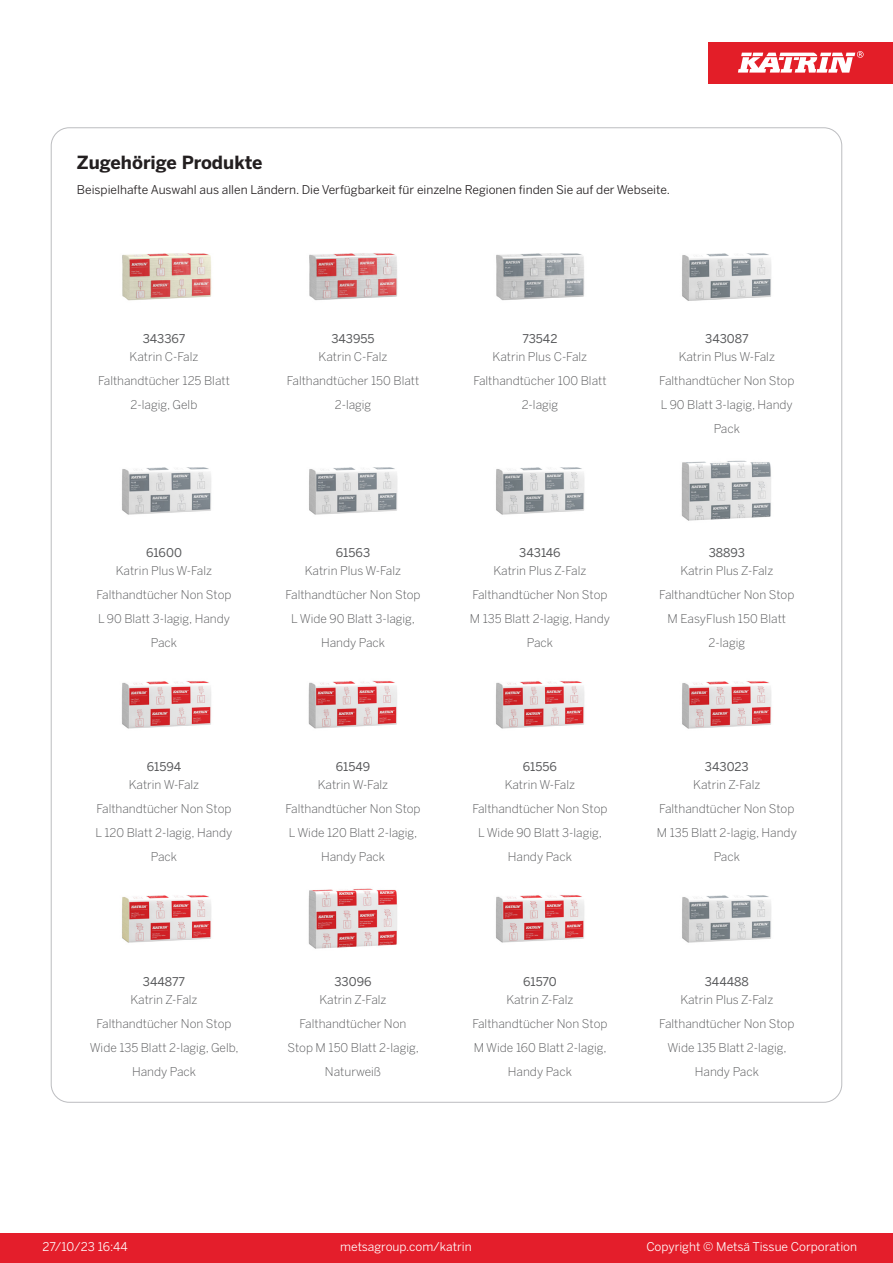
<style>
.page{position:relative;width:893px;height:1263px;background:#fff}
.page>*{position:absolute;margin:0;border:0;box-sizing:border-box;transform-origin:0 0}
.T_TableHeader{font:700 18px "Benton Sans";color:#231f20}
.T_RelatedName{font:300 12px/24px "Benton Sans";color:#57585a;text-align:center}
.T_TableBody{font:12px "Benton Sans";color:#231f20}
.T_RelatedCode{font:12px "Benton Sans";color:#57585a}
.t1{font:12px "Benton Sans";color:#fff}
</style>
<div class="page">
<div style="left:0;top:1233px;width:893px;height:30px;background:#e41e2b"></div>
<div style="left:708px;top:43px;width:185px;height:41px;background:#e31e28"></div>
<svg style="left:738px;top:51px;width:126px;height:22px"></svg>
<img style="left:122px;top:253px;width:90px;height:48px">
<img style="left:309px;top:253px;width:89px;height:48px">
<img style="left:496px;top:253px;width:89px;height:48px">
<img style="left:682px;top:253px;width:89px;height:48px">
<img style="left:122px;top:467px;width:89px;height:48px">
<img style="left:309px;top:467px;width:88px;height:48px">
<img style="left:496px;top:467px;width:88px;height:48px">
<img style="left:681px;top:460px;width:90px;height:61px">
<img style="left:121px;top:681px;width:90px;height:48px">
<img style="left:308px;top:680px;width:89px;height:49px">
<img style="left:496px;top:681px;width:88px;height:48px">
<img style="left:682px;top:681px;width:90px;height:48px">
<img style="left:122px;top:895px;width:89px;height:48px">
<img style="left:308px;top:888px;width:89px;height:61px">
<img style="left:496px;top:895px;width:89px;height:48px">
<img style="left:682px;top:895px;width:89px;height:48px">
<p class="T_TableHeader" style="left:77px;top:151px;width:187px">Zugehörige Produkte</p>
<p class="T_TableBody" style="left:77px;top:183px;width:595px">Beispielhafte Auswahl aus allen Ländern. Die Verfügbarkeit für einzelne Regionen finden Sie auf der Webseite.</p>
<p class="T_RelatedCode" style="left:143px;top:331px;width:44px">343367</p>
<p class="T_RelatedCode" style="left:331px;top:331px;width:45px">343955</p>
<p class="T_RelatedCode" style="left:522px;top:331px;width:37px">73542</p>
<p class="T_RelatedCode" style="left:705px;top:331px;width:45px">343087</p>
<p class="T_RelatedName" style="left:98px;top:345px;width:133px">Katrin C-Falz<br>Falthandtücher 125 Blatt<br>2-lagig, Gelb</p>
<p class="T_RelatedName" style="left:287px;top:345px;width:134px">Katrin C-Falz<br>Falthandtücher 150 Blatt<br>2-lagig</p>
<p class="T_RelatedName" style="left:473px;top:345px;width:135px">Katrin Plus C-Falz<br>Falthandtücher 100 Blatt<br>2-lagig</p>
<p class="T_RelatedName" style="left:659px;top:345px;width:137px">Katrin Plus W-Falz<br>Falthandtücher Non Stop<br>L 90 Blatt 3-lagig, Handy<br>Pack</p>
<p class="T_RelatedCode" style="left:146px;top:546px;width:37px">61600</p>
<p class="T_RelatedCode" style="left:336px;top:546px;width:36px">61563</p>
<p class="T_RelatedCode" style="left:519px;top:546px;width:43px">343146</p>
<p class="T_RelatedCode" style="left:709px;top:546px;width:38px">38893</p>
<p class="T_RelatedName" style="left:96px;top:559px;width:137px">Katrin Plus W-Falz<br>Falthandtücher Non Stop<br>L 90 Blatt 3-lagig, Handy<br>Pack</p>
<p class="T_RelatedName" style="left:285px;top:559px;width:137px">Katrin Plus W-Falz<br>Falthandtücher Non Stop<br>L Wide 90 Blatt 3-lagig,<br>Handy Pack</p>
<p class="T_RelatedName" style="left:470px;top:559px;width:142px">Katrin Plus Z-Falz<br>Falthandtücher Non Stop<br>M 135 Blatt 2-lagig, Handy<br>Pack</p>
<p class="T_RelatedName" style="left:659px;top:559px;width:137px">Katrin Plus Z-Falz<br>Falthandtücher Non Stop<br>M EasyFlush 150 Blatt<br>2-lagig</p>
<p class="T_RelatedCode" style="left:147px;top:760px;width:36px">61594</p>
<p class="T_RelatedCode" style="left:336px;top:760px;width:36px">61549</p>
<p class="T_RelatedCode" style="left:523px;top:760px;width:36px">61556</p>
<p class="T_RelatedCode" style="left:705px;top:760px;width:45px">343023</p>
<p class="T_RelatedName" style="left:96px;top:773px;width:138px">Katrin W-Falz<br>Falthandtücher Non Stop<br>L 120 Blatt 2-lagig, Handy<br>Pack</p>
<p class="T_RelatedName" style="left:285px;top:773px;width:137px">Katrin W-Falz<br>Falthandtücher Non Stop<br>L Wide 120 Blatt 2-lagig,<br>Handy Pack</p>
<p class="T_RelatedName" style="left:472px;top:773px;width:137px">Katrin W-Falz<br>Falthandtücher Non Stop<br>L Wide 90 Blatt 3-lagig,<br>Handy Pack</p>
<p class="T_RelatedName" style="left:657px;top:773px;width:142px">Katrin Z-Falz<br>Falthandtücher Non Stop<br>M 135 Blatt 2-lagig, Handy<br>Pack</p>
<p class="T_RelatedCode" style="left:143px;top:974px;width:44px">344877</p>
<p class="T_RelatedCode" style="left:334px;top:974px;width:39px">33096</p>
<p class="T_RelatedCode" style="left:523px;top:974px;width:35px">61570</p>
<p class="T_RelatedCode" style="left:705px;top:974px;width:46px">344488</p>
<p class="T_RelatedName" style="left:90px;top:987px;width:150px">Katrin Z-Falz<br>Falthandtücher Non Stop<br>Wide 135 Blatt 2-lagig, Gelb,<br>Handy Pack</p>
<p class="T_RelatedName" style="left:287px;top:987px;width:133px">Katrin Z-Falz<br>Falthandtücher Non<br>Stop M 150 Blatt 2-lagig,<br>Naturweiß</p>
<p class="T_RelatedName" style="left:472px;top:987px;width:137px">Katrin Z-Falz<br>Falthandtücher Non Stop<br>M Wide 160 Blatt 2-lagig,<br>Handy Pack</p>
<p class="T_RelatedName" style="left:659px;top:987px;width:137px">Katrin Plus Z-Falz<br>Falthandtücher Non Stop<br>Wide 135 Blatt 2-lagig,<br>Handy Pack</p>
<p class="t1" style="left:43px;top:1239px;width:87px">27/10/23 16:44</p>
<p class="t1" style="left:340px;top:1239px;width:133px">metsagroup.com/katrin</p>
<p class="t1" style="left:646px;top:1239px;width:212px">Copyright © Metsä Tissue Corporation</p>
</div>
